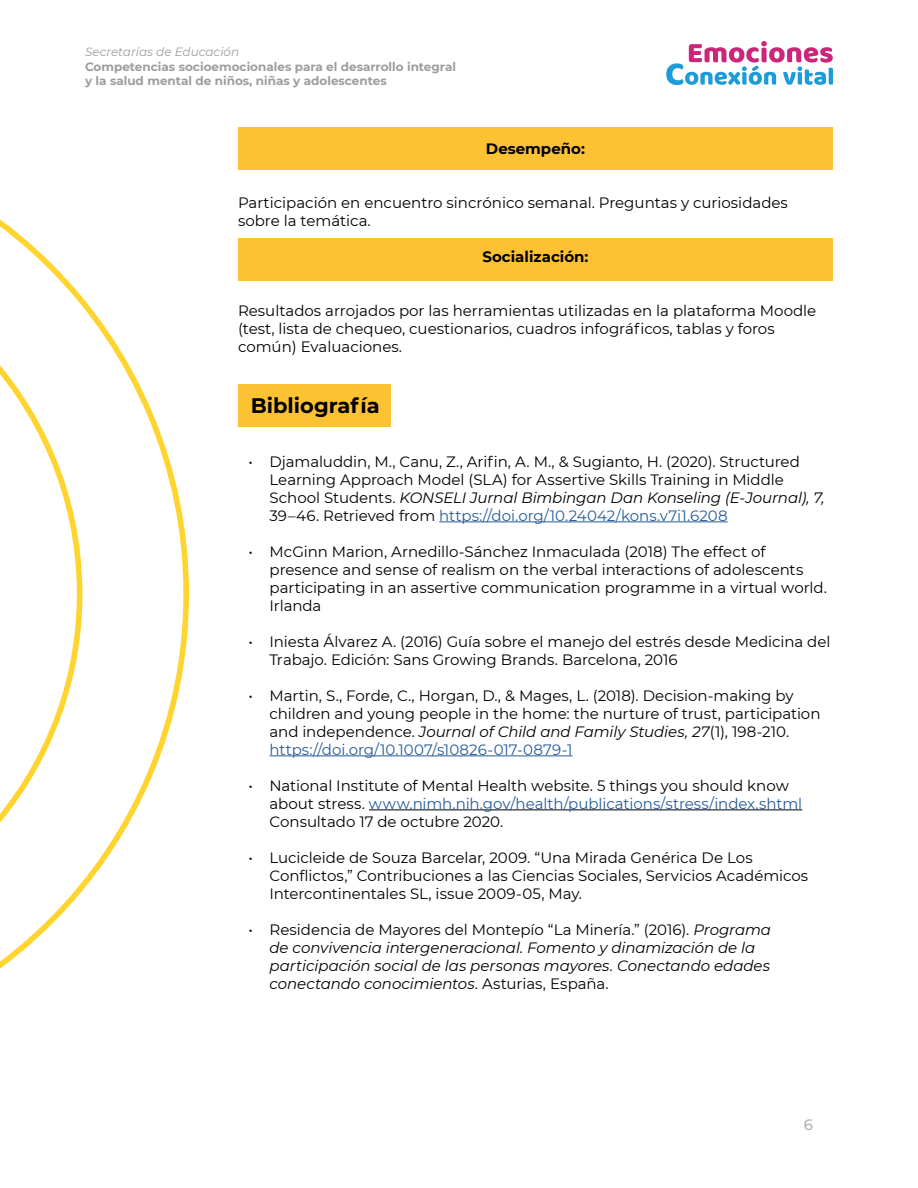
<style>
.page{position:relative;width:918px;height:1188px;background:#fff}
.page>*{position:absolute;margin:0;border:0;box-sizing:border-box;transform-origin:0 0}
.Títulos_secundarios{font:700 21px "Montserrat";color:#000}
.Listado{font:15px/18px "Montserrat";letter-spacing:-.005em;color:#000}
.Cuerpo{font:15px/18px "Montserrat";color:#000}
.Listado-2{font:italic 15px/18px "Montserrat";letter-spacing:-.005em;color:#000}
.Cuerpo-2{font:700 15px "Montserrat";color:#000}
.t1{font:500 15px "Montserrat";color:#b3b2b2}
.t2{font:700 12px/14.4px "Montserrat";color:#9d9d9c}
.t3{font:italic 12px "Montserrat";color:#9d9d9c}
.s1{font-style:italic}
.s2{color:#275b9b}
.s3{font-style:normal}
</style>
<div class="page">
<svg style="left:666px;top:41px;width:167px;height:44px"></svg>
<svg style="left:0;top:219px;width:189px;height:750px"></svg>
<div style="left:238px;top:127px;width:595px;height:42px;background:#fcc233"></div>
<div style="left:238px;top:238px;width:595px;height:42px;background:#fcc233"></div>
<div style="left:238px;top:385px;width:153px;height:42px;background:#fcc233"></div>
<hr style="left:439px;top:522px;width:289px;height:1px;background:#275b9b">
<hr style="left:270px;top:756px;width:303px;height:1px;background:#275b9b">
<hr style="left:369px;top:810px;width:433px;height:1px;background:#000">
<p class="t3" style="left:85px;top:44px;width:156px">Secretarías de Educación</p>
<p class="t2" style="left:85px;top:59px;width:373px">Competencias socioemocionales para el desarrollo integral y la salud mental de niños, niñas y adolescentes</p>
<p class="Cuerpo-2" style="left:486px;top:137px;width:101px">Desempeño:</p>
<p class="Cuerpo" style="left:238px;top:193px;width:551px">Participación en encuentro sincrónico semanal. Preguntas y curiosidades sobre la temática.</p>
<p class="Cuerpo-2" style="left:482px;top:245px;width:108px">Socialización:</p>
<p class="Cuerpo" style="left:238px;top:301px;width:580px">Resultados arrojados por las herramientas utilizadas en la plataforma Moodle (test, lista de chequeo, cuestionarios, cuadros infográficos, tablas y foros común) Evaluaciones.</p>
<h1 class="Títulos_secundarios" style="left:251px;top:390px;width:130px">Bibliografía</h1>
<p class="Listado" style="left:270px;top:452px;width:557px;text-indent:-21px">• Djamaluddin, M., Canu, Z., Arifin, A. M., &amp; Sugianto, H. (2020). Structured Learning Approach Model (SLA) for Assertive Skills Training in Middle School Students. <span class="s1">KONSELI Jurnal Bimbingan Dan Konseling (E-Journal), 7, </span>39–46. Retrieved from <span class="s2">https://doi.org/10.24042/kons.v7i1.6208</span></p>
<p class="Listado" style="left:270px;top:542px;width:559px;text-indent:-21px">• McGinn Marion, Arnedillo-Sánchez Inmaculada (2018) The effect of presence and sense of realism on the verbal interactions of adolescents participating in an assertive communication programme in a virtual world.<br>Irlanda</p>
<p class="Listado" style="left:270px;top:632px;width:562px;text-indent:-21px">• Iniesta Álvarez A. (2016) Guía sobre el manejo del estrés desde Medicina del<br>Trabajo. Edición: Sans Growing Brands. Barcelona, 2016</p>
<p class="Listado" style="left:270px;top:686px;width:553px;text-indent:-21px">• Martin, S., Forde, C., Horgan, D., &amp; Mages, L. (2018). Decision-making by children and young people in the home: the nurture of trust, participation and independence. <span class="s1">Journal of Child and Family Studies, 27</span>(1), 198-210. <span class="s2">https://doi.org/10.1007/s10826-017-0879-1</span></p>
<p class="Listado" style="left:270px;top:776px;width:534px;text-indent:-21px">• National Institute of Mental Health website. 5 things you should know about stress. <span class="s2">www.nimh.nih.gov/health/publications/stress/index.shtml<br></span>Consultado 17 de octubre 2020.</p>
<p class="Listado" style="left:270px;top:848px;width:540px;text-indent:-21px">• Lucicleide de Souza Barcelar, 2009. “Una Mirada Genérica De Los<br>Conflictos,” Contribuciones a las Ciencias Sociales, Servicios Académicos<br>Intercontinentales SL, issue 2009-05, May.</p>
<p class="Listado-2" style="left:270px;top:920px;width:503px;text-indent:-21px"><span class="s3">• Residencia de Mayores del Montepío “La Minería.” (2016).</span> Programa de convivencia intergeneracional. Fomento y dinamización de la participación social de las personas mayores. Conectando edades conectando conocimientos<span class="s3">. Asturias, España.</span></p>
<p class="t1" style="left:804px;top:1114px;width:11px">6</p>
</div>
